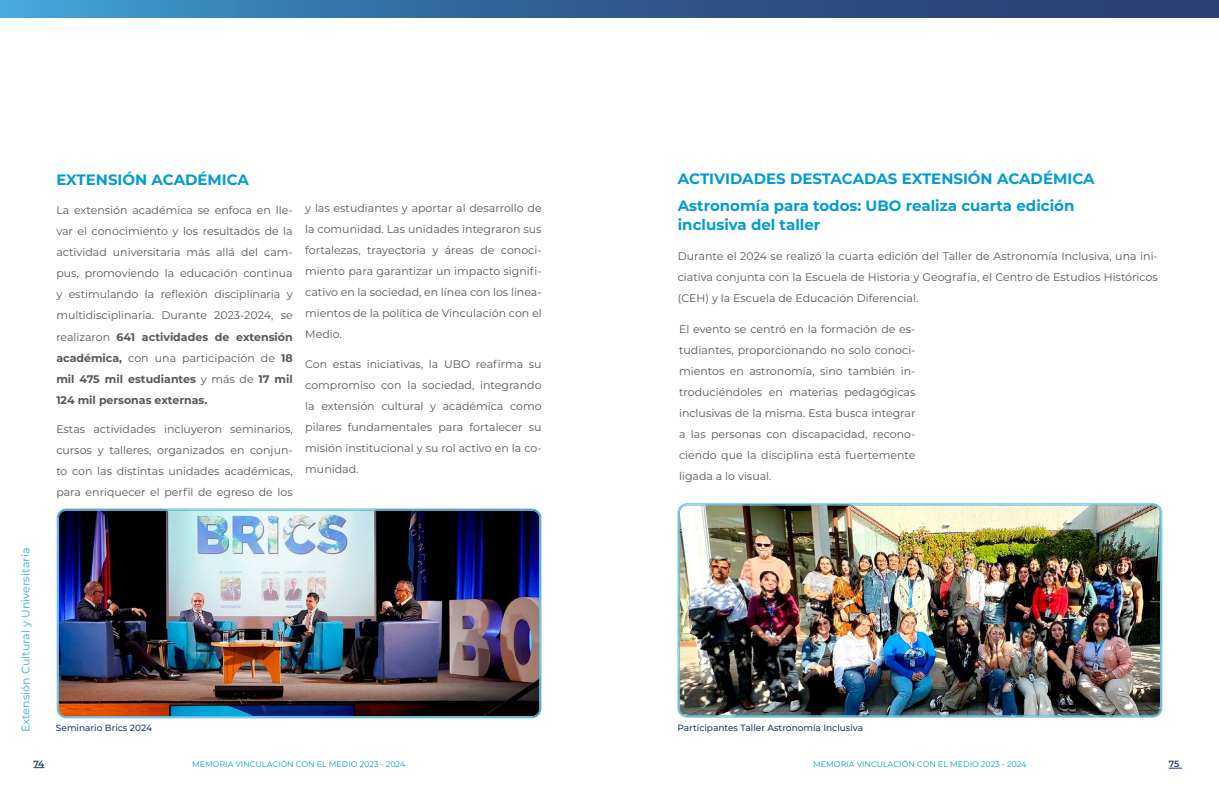
<style>
.page{position:relative;width:1219px;height:789px;background:#fff}
.page>*{position:absolute;margin:0;border:0;box-sizing:border-box;transform-origin:0 0}
.t1{font:700 15px/27.5px "Montserrat";color:#009cd2}
.t2{font:11px/21px "Montserrat";color:#575756;text-align:justify}
.t3{font:100 11px "Montserrat";color:#5fbee4}
.t4{font:100 9px "Montserrat";color:#233d71}
.t5{font:600 9px "Montserrat";color:#233d71}
.t6{font:8px "Montserrat";color:#009cd2}
.s1{font-weight:700}
</style>
<div class="page">
<img style="left:58px;top:510px;width:482px;height:206px">
<div style="left:58px;top:510px;width:482px;height:206px;border:1px solid #5fbee4;border-radius:8px"></div>
<img style="left:679px;top:505px;width:482px;height:211px">
<div style="left:679px;top:504px;width:482px;height:211px;border:1px solid #5fbee4;border-radius:8px"></div>
<svg style="left:1169px;top:767px;width:13px;height:1px"></svg>
<svg style="left:0;top:0;width:1219px;height:17px;background:#326398"></svg>
<h1 class="t1" style="left:56px;top:165px;width:194px">EXTENSIÓN ACADÉMICA</h1>
<p class="t2" style="left:56px;top:199px;width:238px">La extensión académica se enfoca en lle&shy;var el conocimiento y los resultados de la actividad universitaria más allá del cam&shy;pus, promoviendo la educación continua y estimulando la reflexión disciplinaria y multidisciplinaria. Durante 2023-2024, se realizaron <span class="s1">641 actividades de extensión académica,</span> con una participación de <span class="s1">18 mil 475 mil estudiantes</span> y más de <span class="s1">17 mil 124 mil personas externas.</span></p>
<p class="t2" style="left:56px;top:418px;width:238px">Estas actividades incluyeron seminarios, cursos y talleres, organizados en conjun&shy;to con las distintas unidades académicas, para enriquecer el perfil de egreso de los</p>
<p class="t2" style="left:305px;top:197px;width:238px">y las estudiantes y aportar al desarrollo de la comunidad. Las unidades integraron sus fortalezas, trayectoria y áreas de conoci&shy;miento para garantizar un impacto signifi&shy;cativo en la sociedad, en línea con los linea&shy;mientos de la política de Vinculación con el Medio.</p>
<p class="t2" style="left:305px;top:352px;width:238px">Con estas iniciativas, la UBO reafirma su compromiso con la sociedad, integrando la extensión cultural y académica como pilares fundamentales para fortalecer su misión institucional y su rol activo en la co&shy;munidad.</p>
<h1 class="t1" style="left:678px;top:164px;width:418px">ACTIVIDADES DESTACADAS EXTENSIÓN ACADÉMICA<br>Astronomía para todos: UBO realiza cuarta edición</h1>
<h1 class="t1" style="left:678px;top:210px;width:144px">inclusiva del taller</h1>
<p class="t2" style="left:678px;top:245px;width:482px">Durante el 2024 se realizó la cuarta edición del Taller de Astronomía Inclusiva, una ini&shy;ciativa conjunta con la Escuela de Historia y Geografía, el Centro de Estudios Históricos (CEH) y la Escuela de Educación Diferencial.</p>
<p class="t2" style="left:679px;top:317px;width:238px">El evento se centró en la formación de es&shy;tudiantes, proporcionando no solo conoci&shy;mientos en astronomía, sino también in&shy;troduciéndoles en materias pedagógicas inclusivas de la misma. Esta busca integrar a las personas con discapacidad, recono&shy;ciendo que la disciplina está fuertemente ligada a lo visual.</p>
<p class="t3" style="left:18px;top:731px;width:186px;rotate:-90deg">Extensión Cultural y Universitaria</p>
<p class="t5" style="left:33px;top:756px;width:12px">74</p>
<p class="t4" style="left:56px;top:721px;width:98px">Seminario Brics 2024</p>
<p class="t4" style="left:677px;top:721px;width:187px">Participantes Taller Astronomía Inclusiva</p>
<p class="t6" style="left:192px;top:758px;width:215px">MEMORIA VINCULACIÓN CON EL MEDIO 2023 - 2024</p>
<p class="t6" style="left:813px;top:758px;width:215px">MEMORIA VINCULACIÓN CON EL MEDIO 2023 - 2024</p>
<p class="t5" style="left:1169px;top:757px;width:12px">75</p>
</div>
